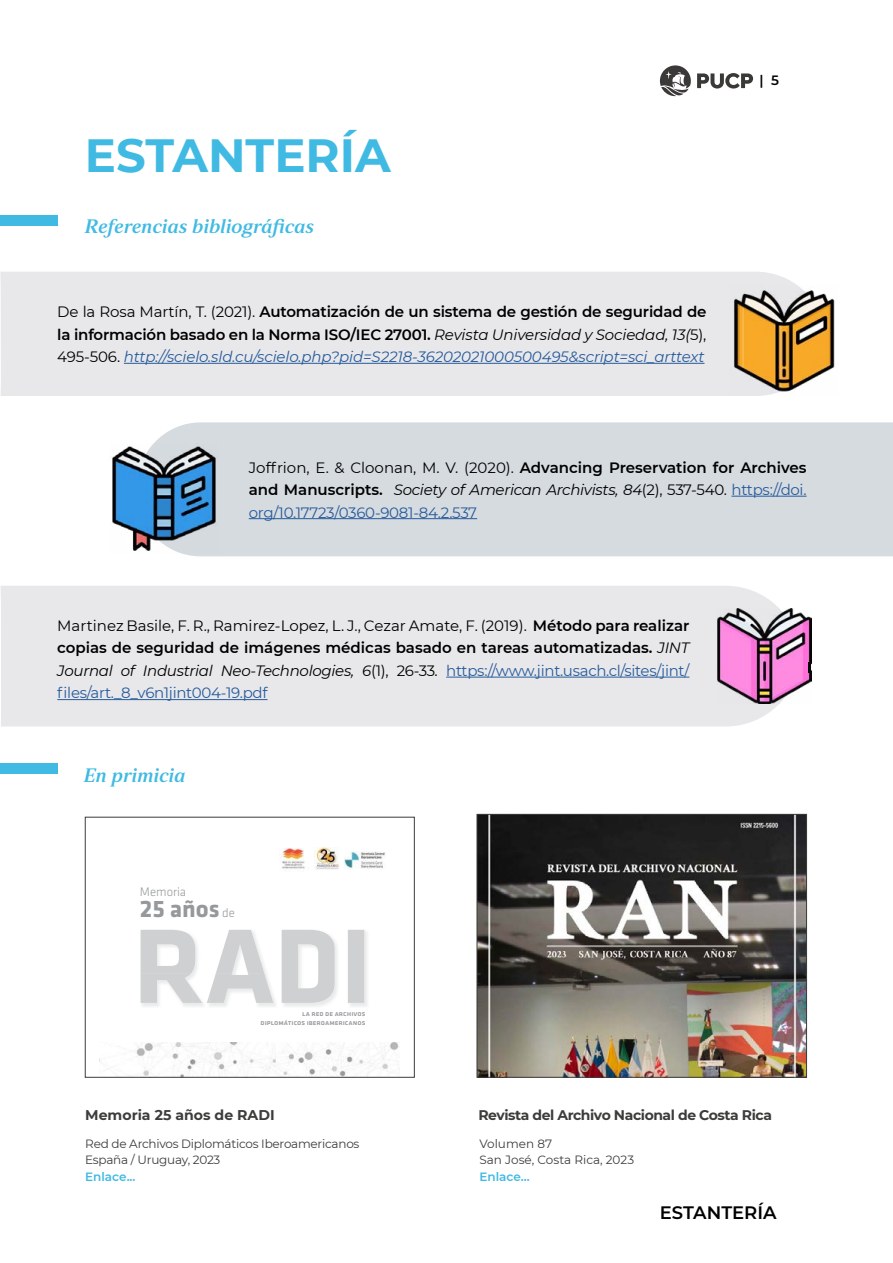
<style>
.page{position:relative;width:893px;height:1263px;background:#fff}
.page>*{position:absolute;margin:0;border:0;box-sizing:border-box;transform-origin:0 0}
.t1{font:700 46.5px "Montserrat";color:#40bae3}
.t2{font:700 24.75px "Klavika";color:#96999b}
.t3{font:19.5px "Strato Pro Demi Bold It";color:#40bae3}
.t4{font:600 18px "Montserrat";color:#000}
.t5{font:600 15px/22.5px "Montserrat";color:#000;text-align:justify}
.t6{font:700 14.1px "Montserrat";color:#3c3c3b}
.t7{font:700 13.95px "Montserrat";letter-spacing:-.03em;color:#3c3c3b}
.t8{font:600 13.5px "Montserrat";color:#000}
.t9{font:300 12.75px "Klavika";color:#96999b}
.t10{font:12px/16.5px "Montserrat";letter-spacing:-.02em;color:#3c3c3b}
.t11{font:12px/16.5px "Montserrat";color:#3c3c3b}
.t12{font:600 12px "Montserrat";color:#40bae3}
.t13{font:500 7.35px/8.9px "Klavika";color:#96999b;text-align:right}
.s1{font-weight:400}
.s2{font-weight:400;font-style:italic}
.s3{font-weight:400;font-style:italic;color:#275b9b}
.s4{font-weight:400;color:#275b9b}
.s5{font-weight:300;font-size:12.75px}
</style>
<div class="page">
<svg style="left:660px;top:65px;width:31px;height:32px"></svg>
<svg style="left:697px;top:73px;width:56px;height:16px"></svg>
<div style="left:1px;top:586px;width:792px;height:140px;background:#e8e8eb"></div>
<div style="left:153px;top:422px;width:740px;height:134px;background:#d6dbe0"></div>
<div style="left:0;top:272px;width:798px;height:124px;background:#e8e8eb"></div>
<div style="left:0;top:215px;width:58px;height:11px;background:#40bae3"></div>
<hr style="left:731px;top:496px;width:75px;height:1px;background:#275b9b">
<hr style="left:249px;top:518px;width:228px;height:1px;background:#275b9b">
<hr style="left:124px;top:363px;width:580px;height:1px;background:#275b9b">
<hr style="left:446px;top:677px;width:243px;height:1px;background:#275b9b">
<hr style="left:57px;top:699px;width:211px;height:1px;background:#275b9b">
<div style="left:0;top:764px;width:58px;height:10px;background:#40bae3"></div>
<img style="left:479px;top:816px;width:325px;height:259px">
<div style="left:477px;top:814px;width:329px;height:263px;border:1px solid #3c3c3b"></div>
<img style="left:141px;top:930px;width:120px;height:44px">
<img style="left:282px;top:930px;width:82px;height:73px">
<img style="left:261px;top:962px;width:12px;height:41px">
<img style="left:141px;top:973px;width:51px;height:30px">
<img style="left:209px;top:973px;width:52px;height:30px">
<img style="left:192px;top:988px;width:17px;height:15px">
<img style="left:107px;top:1042px;width:293px;height:33px">
<img style="left:315px;top:848px;width:24px;height:22px">
<img style="left:344px;top:851px;width:41px;height:18px">
<img style="left:282px;top:848px;width:23px;height:21px">
<img style="left:717px;top:609px;width:94px;height:94px">
<svg style="left:808px;top:662px;width:3px;height:11px"></svg>
<img style="left:112px;top:444px;width:107px;height:109px">
<img style="left:729px;top:286px;width:106px;height:110px">
<h1 class="t1" style="left:85px;top:122px;width:307px">ESTANTERÍA</h1>
<h3 class="t3" style="left:85px;top:214px;width:231px">Referencias bibliográficas</h3>
<p class="t5" style="left:57px;top:300px;width:651px"><span class="s1">De la Rosa Martín, T. (2021).</span> Automatización de un sistema de gestión de seguridad de la información basado en la Norma ISO/IEC 27001. <span class="s2">Revista Universidad y Sociedad, 13(</span><span class="s1">5), 495-506.</span> <span class="s3">http://scielo.sld.cu/scielo.php?pid=S2218-36202021000500495&amp;script=sci_arttext</span></p>
<p class="t8" style="left:760px;top:71px;width:21px">| 5</p>
<p class="t5" style="left:249px;top:455px;width:559px"><span class="s1">Joffrion, E. &amp; Cloonan, M. V. (2020).</span> Advancing Preservation for Archives and Manuscripts. <span class="s2">Society of American Archivists, 84</span><span class="s1">(2), 537-540.</span> <span class="s4">https://doi. org/10.17723/0360-9081-84.2.537</span></p>
<p class="t5" style="left:57px;top:614px;width:634px"><span class="s1">Martinez Basile, F. R., Ramirez-Lopez, L. J., Cezar Amate, F. (2019).</span> Método para realizar copias de seguridad de imágenes médicas basado en tareas automatizadas. <span class="s2">JINT Journal of Industrial Neo-Technologies, 6</span><span class="s1">(1), 26-33</span><span class="s2">.</span> <span class="s4">https://www.jint.usach.cl/sites/jint/ files/art._8_v6n1jint004-19.pdf</span></p>
<h3 class="t3" style="left:84px;top:763px;width:104px">En primicia</h3>
<p class="t9" style="left:140px;top:886px;width:48px">Memoria</p>
<h2 class="t2" style="left:140px;top:895px;width:97px">25 años <span class="s5">de</span></h2>
<p class="t13" style="left:261px;top:1009px;width:106px">la red de archivos diplomáticos iberoamericanos</p>
<p class="t6" style="left:85px;top:1105px;width:191px">Memoria 25 años de RADI</p>
<p class="t10" style="left:85px;top:1135px;width:276px">Red de Archivos Diplomáticos Iberoamericanos<br>España / Uruguay, 2023</p>
<p class="t12" style="left:85px;top:1168px;width:52px">Enlace...</p>
<p class="t7" style="left:478px;top:1105px;width:295px">Revista del Archivo Nacional de Costa Rica</p>
<p class="t11" style="left:479px;top:1135px;width:156px">Volumen 87<br>San José, Costa Rica, 2023</p>
<p class="t12" style="left:479px;top:1168px;width:52px">Enlace...</p>
<p class="t4" style="left:660px;top:1200px;width:118px">ESTANTERÍA</p>
</div>
